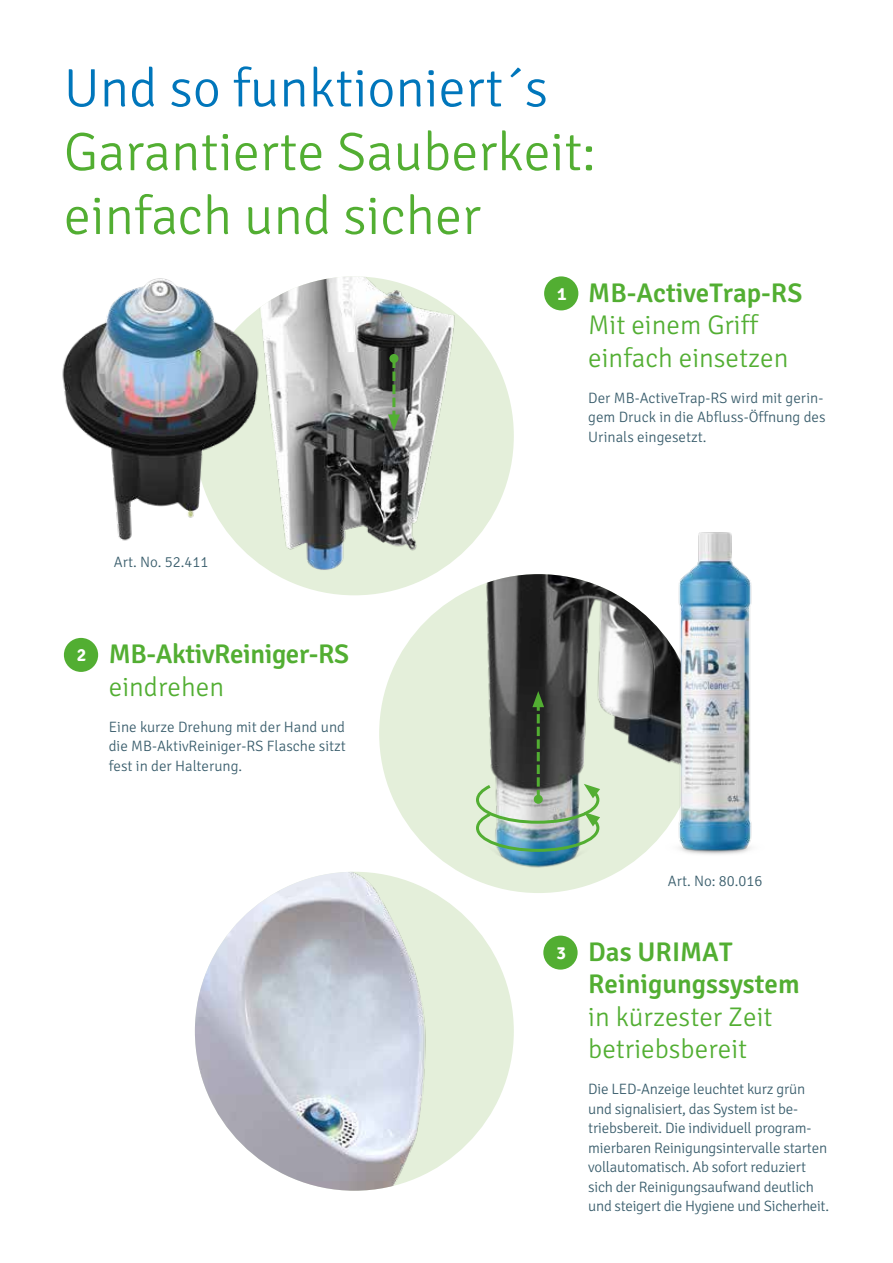
<style>
.page{position:relative;width:893px;height:1263px;background:#fff}
.page>*{position:absolute;margin:0;border:0;box-sizing:border-box;transform-origin:0 0}
.t1{font:300 54px/63.8px "Signika Negative";color:#52ae32}
.t2{font:300 54px "Signika Negative";color:#0076bb}
.t3{font:300 27px/32.4px "Signika Negative";color:#52ae32}
.t4{font:600 27px/32.4px "Signika Negative";color:#52ae32}
.t5{font:700 18px "Signika Negative";color:#fff}
.t6{font:300 15px/19.5px "Signika Negative";letter-spacing:-.015em;color:#385c6b}
</style>
<div class="page">
<img style="left:195px;top:872px;width:319px;height:319px;border-radius:159px">
<img style="left:195px;top:276px;width:319px;height:319px;border-radius:159px">
<div style="left:389px;top:354px;width:9px;height:9px;background:#52ae32;border-radius:50%"></div>
<svg style="left:388px;top:358px;width:12px;height:73px"></svg>
<img style="left:379px;top:574px;width:319px;height:319px;border-radius:159px">
<img style="left:62px;top:278px;width:230px;height:286px">
<img style="left:643px;top:532px;width:109px;height:323px">
<div style="left:544px;top:276px;width:34px;height:34px;background:#52ae32;border-radius:50%"></div>
<div style="left:543px;top:935px;width:35px;height:34px;background:#52ae32;border-radius:50%"></div>
<div style="left:64px;top:638px;width:34px;height:34px;background:#52ae32;border-radius:50%"></div>
<svg style="left:474px;top:691px;width:127px;height:162px;background:#839186"></svg>
<h1 class="t2" style="left:64px;top:59px;width:486px">Und so funktioniert´s</h1>
<h1 class="t1" style="left:64px;top:121px;width:533px">Garantierte Sauberkeit: einfach und sicher</h1>
<p class="t6" style="left:114px;top:552px;width:96px">Art. No. 52.411</p>
<p class="t5" style="left:77px;top:644px;width:11px">2</p>
<h2 class="t4" style="left:109px;top:638px;width:242px">MB-AktivReiniger-RS</h2>
<h2 class="t3" style="left:109px;top:671px;width:117px">eindrehen</h2>
<p class="t6" style="left:109px;top:717px;width:238px;text-align:justify">Eine kurze Drehung mit der Hand und die MB-AktivReiniger-RS Flasche sitzt fest in der Halterung.</p>
<p class="t5" style="left:557px;top:283px;width:11px">1</p>
<h2 class="t4" style="left:588px;top:277px;width:216px">MB-ActiveTrap-RS</h2>
<h2 class="t3" style="left:588px;top:309px;width:202px">Mit einem Griff einfach einsetzen</h2>
<p class="t6" style="left:588px;top:388px;width:239px">Der MB-ActiveTrap-RS wird mit gerin&shy;gem Druck in die Abfluss-Öffnung des<br>Urinals eingesetzt.</p>
<p class="t5" style="left:556px;top:942px;width:11px">3</p>
<p class="t6" style="left:668px;top:871px;width:96px">Art. No: 80.016</p>
<h2 class="t4" style="left:588px;top:936px;width:213px">Das URIMAT<br>Reinigungssystem</h2>
<h2 class="t3" style="left:588px;top:1001px;width:186px">in kürzester Zeit betriebsbereit</h2>
<p class="t6" style="left:588px;top:1080px;width:242px">Die LED-Anzeige leuchtet kurz grün und signalisiert, das System ist be&shy;triebsbereit. Die individuell program&shy;mierbaren Reinigungsintervalle starten vollautomatisch. Ab sofort reduziert sich der Reinigungsaufwand deutlich und steigert die Hygiene und Sicherheit.</p>
</div>
